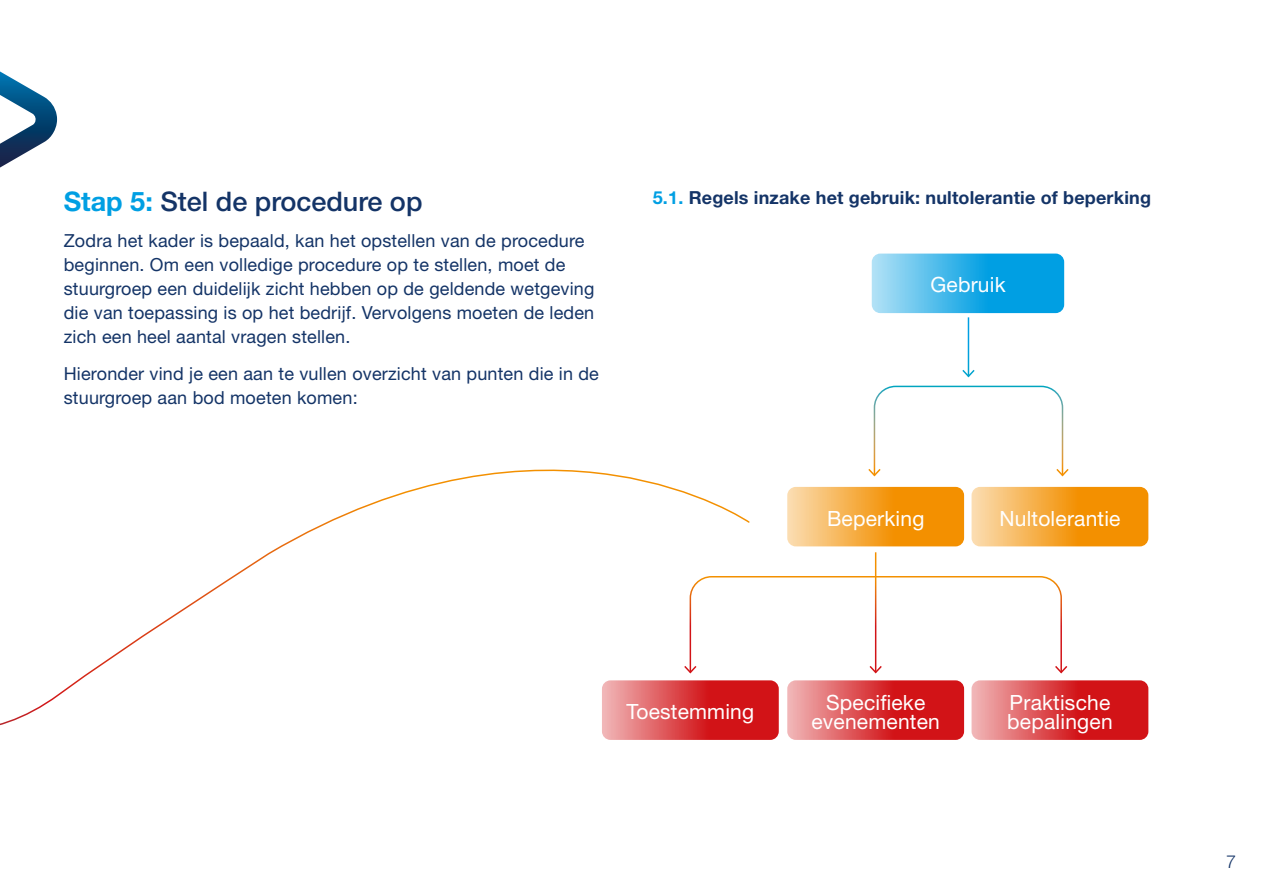
<style>
.page{position:relative;width:1263px;height:893px;background:#fff}
.page>*{position:absolute;margin:0;border:0;box-sizing:border-box;transform-origin:0 0}
.t1{font:500 27px "Helvetica Neue LT Std";color:#143467}
.t2{font:21px/19.5px "Helvetica Neue LT Std";letter-spacing:.01em;color:#fff;text-align:center}
.t3{font:18px/24px "Helvetica Neue LT Std";letter-spacing:.01em;color:#143467}
.t4{font:700 18px "Helvetica Neue LT Std";letter-spacing:.01em;color:#143467}
.t5{font:300 18px "Helvetica Neue LT Std";color:#143467}
.s1{font-weight:700;color:#009fe3}
.s2{color:#009fe3}
</style>
<div class="page">
<svg style="left:0;top:71px;width:57px;height:97px"></svg>
<svg style="left:971px;top:680px;width:177px;height:60px;background:#db474a"></svg>
<svg style="left:787px;top:680px;width:177px;height:60px;background:#db4649"></svg>
<div style="left:602px;top:680px;width:177px;height:60px;background:#d21317;border-radius:9px"></div>
<svg style="left:868px;top:385px;width:201px;height:92px"></svg>
<svg style="left:750px;top:575px;width:318px;height:99px"></svg>
<svg style="left:962px;top:368px;width:13px;height:10px"></svg>
<svg style="left:971px;top:487px;width:177px;height:59px;background:#f5a737"></svg>
<svg style="left:787px;top:487px;width:177px;height:59px;background:#f5a736"></svg>
<svg style="left:872px;top:254px;width:192px;height:59px;background:#36b3e8"></svg>
<svg style="left:0;top:469px;width:750px;height:271px"></svg>
<h1 class="t1" style="left:64px;top:185px;width:360px"><span class="s1">Stap 5:</span> Stel de procedure op</h1>
<p class="t3" style="left:64px;top:229px;width:532px">Zodra het kader is bepaald, kan het opstellen van de procedure beginnen. Om een volledige procedure op te stellen, moet de stuurgroep een duidelijk zicht hebben op de geldende wetgeving die van toepassing is op het bedrijf. Vervolgens moeten de leden zich een heel aantal vragen stellen.</p>
<p class="t3" style="left:64px;top:361px;width:537px">Hieronder vind je een aan te vullen overzicht van punten die in de stuurgroep aan bod moeten komen:</p>
<p class="t4" style="left:653px;top:187px;width:500px"><span class="s2">5.1.</span> Regels inzake het gebruik: nultolerantie of beperking</p>
<p class="t2" style="left:930px;top:275px;width:77px">Gebruik</p>
<p class="t2" style="left:827px;top:508px;width:99px">Beperking</p>
<p class="t2" style="left:999px;top:508px;width:123px">Nultolerantie</p>
<p class="t2" style="left:626px;top:702px;width:129px">Toestemming</p>
<p class="t2" style="left:811px;top:692px;width:130px">Specifieke evenementen</p>
<p class="t2" style="left:1007px;top:692px;width:107px;text-align:left">Praktische bepalingen</p>
<p class="t5" style="left:1226px;top:850px;width:12px">7</p>
</div>
